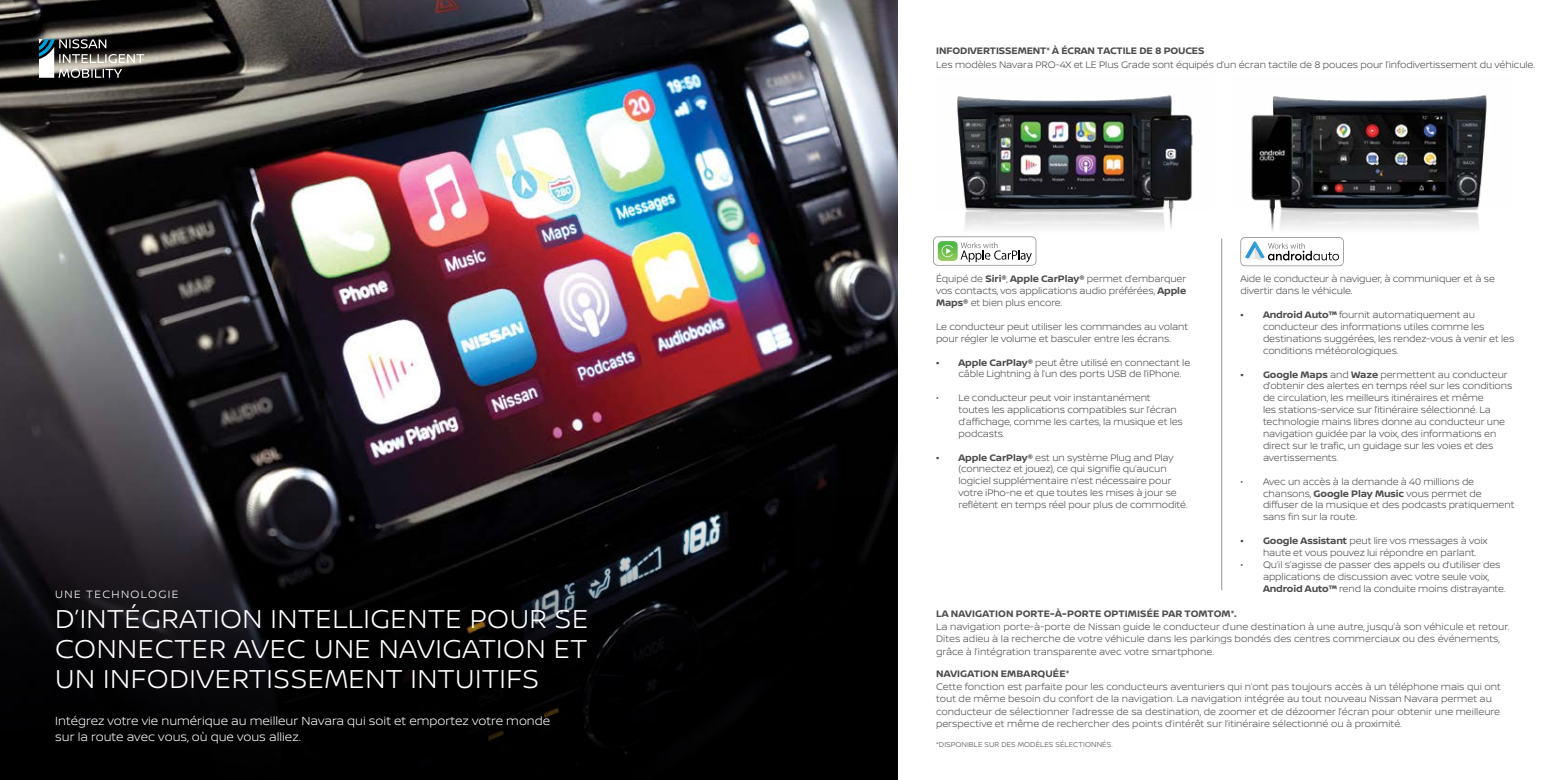
<style>
.page{position:relative;width:1560px;height:780px;background:#fff}
.page>*{position:absolute;margin:0;border:0;box-sizing:border-box;transform-origin:0 0}
.t1{font:300 27.5px/30px "Nissan Brand";letter-spacing:.02em;color:#fff;text-align:justify}
.t2{font:300 12.5px/16.2px "Nissan Brand";color:#fff}
.t3{font:300 11.25px "Nissan Brand";letter-spacing:.12em;color:#fff}
.t4{font:300 10px/11.9px "Nissan Brand";letter-spacing:-.01em;color:#4d4d4f}
.t5{font:700 10px "Nissan Brand";color:#4d4d4f}
.t6{font:300 7.5px "Nissan Brand";letter-spacing:.01em;color:#4d4d4f}
.s1{font-weight:700}
</style>
<div class="page">
<img style="left:0;top:0;width:896px;height:497px">
<svg style="left:0;top:497px;width:896px;height:283px;background:#080809"></svg>
<img style="left:1251px;top:94px;width:236px;height:144px">
<img style="left:957px;top:95px;width:236px;height:134px">
<svg style="left:39px;top:39px;width:105px;height:39px;background:#656867"></svg>
<hr style="left:1221px;top:238px;width:1px;height:352px;background:#939598">
<svg style="left:933px;top:236px;width:103px;height:29px"></svg>
<div style="left:933px;top:237px;width:102px;height:28px;background:#fff;border-radius:4px"></div>
<svg style="left:937px;top:241px;width:94px;height:21px"></svg>
<svg style="left:1240px;top:237px;width:103px;height:29px"></svg>
<div style="left:1240px;top:238px;width:102px;height:27px;background:#fff;border-radius:4px"></div>
<svg style="left:1245px;top:241px;width:93px;height:20px"></svg>
<p class="t3" style="left:55px;top:586px;width:125px">UNE TECHNOLOGIE</p>
<h1 class="t1" style="left:55px;top:603px;width:534px">D’INTÉGRATION INTELLIGENTE POUR SE CONNECTER AVEC UNE NAVIGATION ET UN INFODIVERTISSEMENT INTUITIFS</h1>
<p class="t2" style="left:55px;top:711px;width:496px">Intégrez votre vie numérique au meilleur Navara qui soit et emportez votre monde sur la route avec vous, où que vous alliez.</p>
<p class="t5" style="left:936px;top:44px;width:270px">INFODIVERTISSEMENT* À ÉCRAN TACTILE DE 8 POUCES</p>
<p class="t4" style="left:936px;top:58px;width:600px">Les modèles Navara PRO-4X et LE Plus Grade sont équipés d’un écran tactile de 8 pouces pour l’infodivertissement du véhicule.</p>
<p class="t4" style="left:935px;top:273px;width:252px;text-align:justify">Équipé de <span class="s1">Siri®</span>, <span class="s1">Apple CarPlay®</span> permet d’embarquer vos contacts, vos applications audio préférées, <span class="s1">Apple Maps®</span> et bien plus encore.</p>
<p class="t4" style="left:935px;top:320px;width:253px">Le conducteur peut utiliser les commandes au volant pour régler le volume et basculer entre les écrans.</p>
<p class="t4" style="left:958px;top:356px;width:233px;text-indent:-22px"><span class="s1">• Apple CarPlay®</span> peut être utilisé en connectant le câble Lightning à l’un des ports USB de l’iPhone.</p>
<p class="t4" style="left:958px;top:391px;width:226px;text-indent:-22px">• Le conducteur peut voir instantanément toutes les applications compatibles sur l’écran d’affichage, comme les cartes, la musique et les podcasts.</p>
<p class="t4" style="left:958px;top:451px;width:231px;text-indent:-22px"><span class="s1">• Apple CarPlay®</span> est un système Plug and Play (connectez et jouez), ce qui signifie qu’aucun logiciel supplémentaire n’est nécessaire pour votre iPho-ne et que toutes les mises à jour se reflètent en temps réel pour plus de commodité.</p>
<p class="t4" style="left:1240px;top:272px;width:256px">Aide le conducteur à naviguer, à communiquer et à se divertir dans le véhicule.</p>
<p class="t4" style="left:1262px;top:308px;width:253px;text-indent:-22px"><span class="s1">• Android Auto™</span> fournit automatiquement au conducteur des informations utiles comme les destinations suggérées, les rendez-vous à venir et les conditions météorologiques.</p>
<p class="t4" style="left:1262px;top:368px;width:251px;text-indent:-22px"><span class="s1">• Google Maps</span> and <span class="s1">Waze</span> permettent au conducteur d’obtenir des alertes en temps réel sur les conditions de circulation, les meilleurs itinéraires et même<br>les stations-service sur l’itinéraire sélectionné. La technologie mains libres donne au conducteur une navigation guidée par la voix, des informations en direct sur le trafic, un guidage sur les voies et des avertissements.</p>
<p class="t4" style="left:1262px;top:475px;width:253px;text-indent:-22px">• Avec un accès à la demande à 40 millions de chansons, <span class="s1">Google Play Music</span> vous permet de diffuser de la musique et des podcasts pratiquement sans fin sur la route.</p>
<p class="t4" style="left:1262px;top:534px;width:226px;text-indent:-22px"><span class="s1">• Google Assistant</span> peut lire vos messages à voix haute et vous pouvez lui répondre en parlant.</p>
<p class="t4" style="left:1262px;top:558px;width:244px;text-indent:-22px">• Qu’il s’agisse de passer des appels ou d’utiliser des applications de discussion avec votre seule voix,<br><span class="s1">Android Auto™</span> rend la conduite moins distrayante.</p>
<p class="t5" style="left:935px;top:606px;width:302px">LA NAVIGATION PORTE-À-PORTE OPTIMISÉE PAR TOMTOM*.</p>
<p class="t4" style="left:935px;top:619px;width:575px;line-height:12.5px">La navigation porte-à-porte de Nissan guide le conducteur d’une destination à une autre, jusqu’à son véhicule et retour.<br>Dites adieu à la recherche de votre véhicule dans les parkings bondés des centres commerciaux ou des événements, grâce à l’intégration transparente avec votre smartphone.</p>
<p class="t5" style="left:935px;top:666px;width:135px">NAVIGATION EMBARQUÉE*</p>
<p class="t4" style="left:935px;top:679px;width:566px;line-height:12.5px">Cette fonction est parfaite pour les conducteurs aventuriers qui n’ont pas toujours accès à un téléphone mais qui ont tout de même besoin du confort de la navigation. La navigation intégrée au tout nouveau Nissan Navara permet au conducteur de sélectionner l’adresse de sa destination, de zoomer et de dézoomer l’écran pour obtenir une meilleure perspective et même de rechercher des points d’intérêt sur l’itinéraire sélectionné ou à proximité.</p>
<p class="t6" style="left:935px;top:738px;width:178px">*DISPONIBLE SUR DES MODÈLES SÉLECTIONNÉS.</p>
</div>
